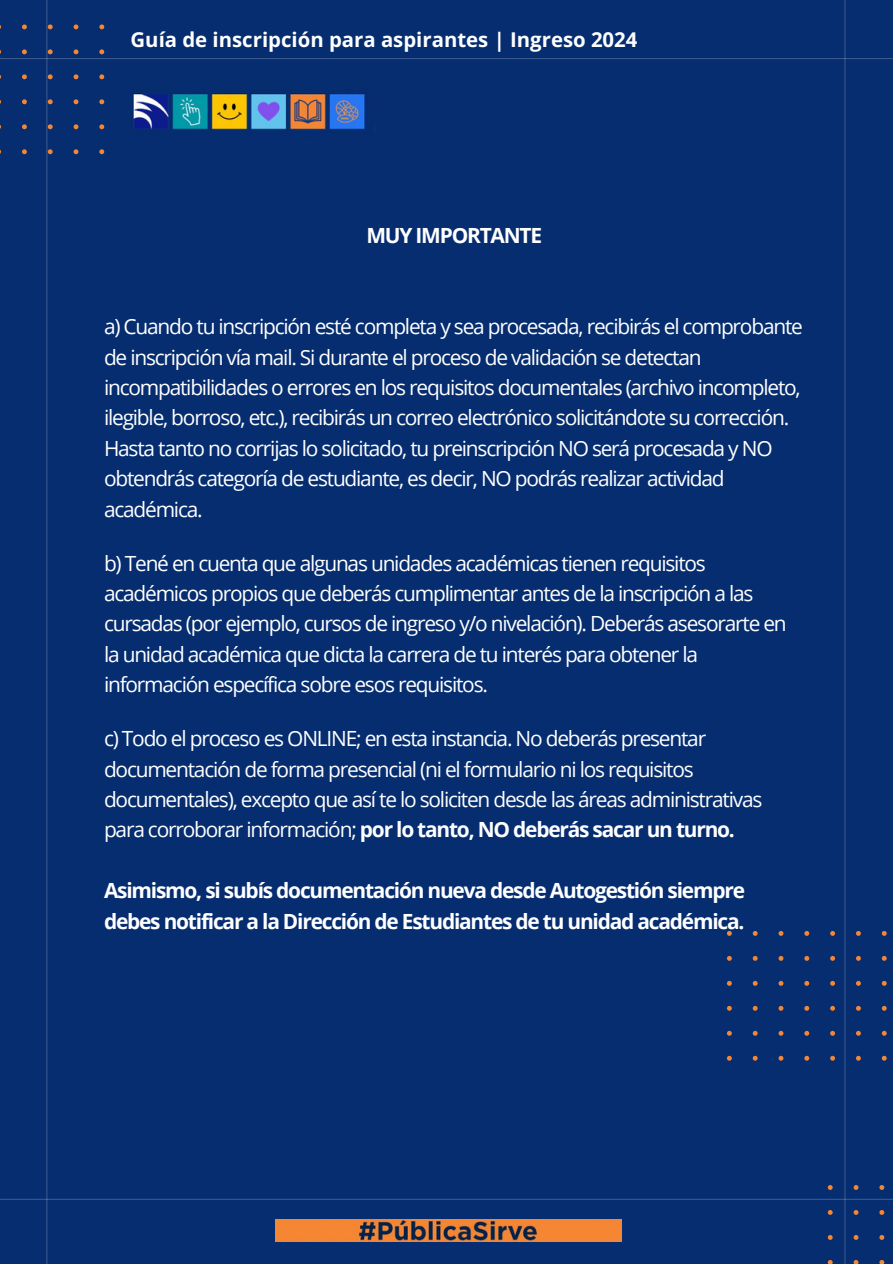
<style>
.page{position:relative;width:893px;height:1264px;background:#fff}
.page>*{position:absolute;margin:0;border:0;box-sizing:border-box;transform-origin:0 0}
.t1{font:20.85px/30.3px "Open Sans";letter-spacing:-.06em;color:#fff}
.t2{font:700 20.85px/30.3px "Open Sans";letter-spacing:-.06em;color:#fff}
.t3{font:700 20.4px "Open Sans";color:#fff}
.s1{font-weight:700}
</style>
<div class="page">
<div style="left:0;top:0;width:892px;height:1263px;background:#052d70"></div>
<hr style="left:0;top:58px;width:892px;height:1px;background:#fff">
<hr style="left:0;top:1198px;width:892px;height:1px;background:#fff">
<hr style="left:46px;top:0;width:1px;height:1263px;background:#fff">
<hr style="left:844px;top:0;width:1px;height:1263px;background:#fff">
<svg style="left:827px;top:1184px;width:65px;height:79px"></svg>
<svg style="left:0;top:24px;width:104px;height:130px"></svg>
<svg style="left:727px;top:931px;width:160px;height:129px"></svg>
<img style="left:276px;top:1219px;width:345px;height:22px">
<img style="left:133px;top:93px;width:242px;height:39px">
<p class="t3" style="left:130px;top:25px;width:508px">Guía de inscripción para aspirantes | Ingreso 2024</p>
<p class="t2" style="left:366px;top:220px;width:177px">MUY IMPORTANTE</p>
<p class="t1" style="left:104px;top:311px;width:700px">a) Cuando tu inscripción esté completa y sea procesada, recibirás el comprobante de inscripción vía mail. Si durante el proceso de validación se detectan incompatibilidades o errores en los requisitos documentales (archivo incompleto, ilegible, borroso, etc.), recibirás un correo electrónico solicitándote su corrección.<br>Hasta tanto no corrijas lo solicitado, tu preinscripción NO será procesada y NO obtendrás categoría de estudiante, es decir, NO podrás realizar actividad académica.</p>
<p class="t1" style="left:104px;top:547px;width:684px">b) Tené en cuenta que algunas unidades académicas tienen requisitos académicos propios que deberás cumplimentar antes de la inscripción a las cursadas (por ejemplo, cursos de ingreso y/o nivelación). Deberás asesorarte en la unidad académica que dicta la carrera de tu interés para obtener la información específica sobre esos requisitos.</p>
<p class="t1" style="left:104px;top:723px;width:660px">c) Todo el proceso es ONLINE; en esta instancia. No deberás presentar documentación de forma presencial (ni el formulario ni los requisitos documentales), excepto que así te lo soliciten desde las áreas administrativas para corroborar información; <span class="s1">por lo tanto, NO deberás sacar un turno.</span></p>
<p class="t2" style="left:104px;top:875px;width:642px">Asimismo, si subís documentación nueva desde Autogestión siempre debes notificar a la Dirección de Estudiantes de tu unidad académica.</p>
</div>
